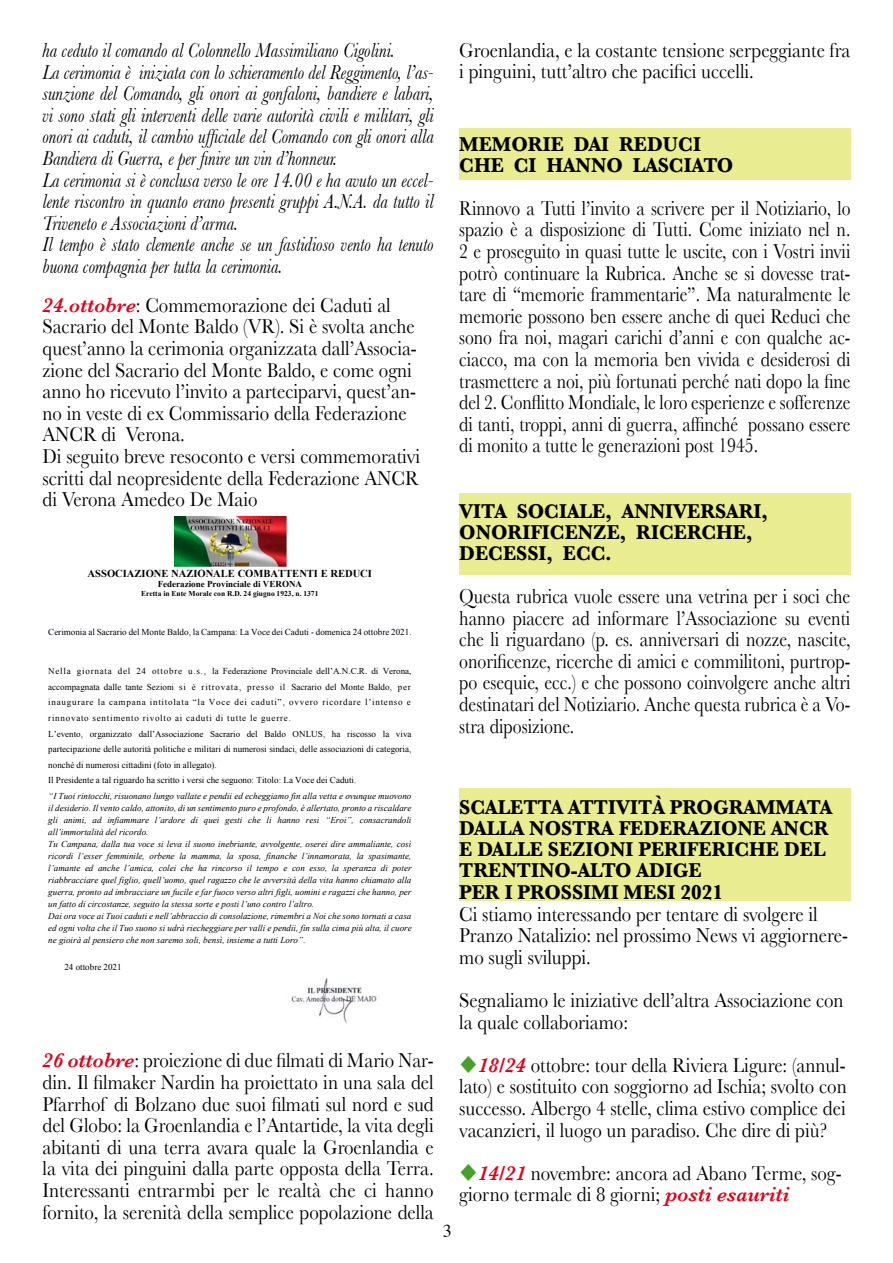
<style>
.page{position:relative;width:893px;height:1263px;background:#fff}
.page>*{position:absolute;margin:0;border:0;box-sizing:border-box;transform-origin:0 0}
.t1{font:21px/21.6px "Baskerville";color:#000;scale:.9 1}
.t2{font:italic 21px/21.6px "Baskerville";color:#000;scale:.84 1}
.t3{font:21px/21.6px "Baskerville";color:#000;text-align:justify;scale:.84 1}
.t4{font:21px/21.6px "Baskerville";color:#000;text-align:justify;scale:.85 1}
.t5{font:700 21px/21.1px "Baskerville";color:#000;scale:.94 1}
.t6{font:700 10.65px "Times New Roman";color:#000}
.t7{font:italic 9px/12px "Times New Roman";color:#000}
.t8{font:9px/15.6px "Times New Roman";color:#000}
.t9{font:9px "Times New Roman";color:#00000a}
.t10{font:700 9px "Times New Roman";color:#000}
.t11{font:700 7.5px "Times New Roman";color:#000}
.s1{font-weight:600;font-style:italic;color:#e2001a}
.s2{font-style:normal}
.s3{color:#45a12b}
</style>
<div class="page">
<div style="left:459px;top:789px;width:391px;height:112px;background:#e9ec91"></div>
<div style="left:459px;top:493px;width:391px;height:82px;background:#e9ec91"></div>
<div style="left:459px;top:128px;width:391px;height:51px;background:#e9ec91"></div>
<img style="left:174px;top:516px;width:113px;height:51px">
<img style="left:291px;top:978px;width:86px;height:45px">
<p class="t2" style="left:43px;top:39px;width:467px">ha ceduto il comando al Colonnello Massimiliano Cigolini.<br>La cerimonia è iniziata con lo schieramento del Reggimento, l’as&shy;sunzione del Comando, gli onori ai gonfaloni, bandiere e labari, vi sono stati gli interventi delle varie autorità civili e militari, gli onori ai caduti, il cambio ufficiale del Comando con gli onori alla Bandiera di Guerra, e per finire un vin d’honneur.<br>La cerimonia si è conclusa verso le ore 14.00 e ha avuto un eccel&shy;lente riscontro in quanto erano presenti gruppi A.N.A. da tutto il Triveneto e Associazioni d’arma.<br>Il tempo è stato clemente anche se un fastidioso vento ha tenuto buona compagnia per tutta la cerimonia.</p>
<p class="t1" style="left:43px;top:294px;width:421px"><span class="s1">24.ottobre</span>: Commemorazione dei Caduti al Sacrario del Monte Baldo (VR). Si è svolta anche quest’anno la cerimonia organizzata dall’Associa&shy;zione del Sacrario del Monte Baldo, e come ogni anno ho ricevuto l’invito a parteciparvi, quest’an&shy;no in veste di ex Commissario della Federazione ANCR di Verona.<br>Di seguito breve resoconto e versi commemorativi scritti dal neopresidente della Federazione ANCR di Verona Amedeo De Maio</p>
<p class="t6" style="left:88px;top:566px;width:286px">ASSOCIAZIONE NAZIONALE COMBATTENTI E REDUCI</p>
<p class="t10" style="left:158px;top:578px;width:146px">Federazione Provinciale di VERONA</p>
<p class="t11" style="left:141px;top:589px;width:179px">Eretta in Ente Morale con R.D. 24 giugno 1923, n. 1371</p>
<p class="t9" style="left:48px;top:626px;width:365px">Cerimonia al Sacrario del Monte Baldo, la Campana: La Voce dei Caduti - domenica 24 ottobre 2021.</p>
<p class="t8" style="left:48px;top:663px;width:365px">Nella giornata del 24 ottobre u.s., la Federazione Provinciale dell’A.N.C.R. di Verona, accompagnata dalle tante Sezioni si è ritrovata, presso il Sacrario del Monte Baldo, per inaugurare la campana intitolata “la Voce dei caduti”, ovvero ricordare l’intenso e rinnovato sentimento rivolto ai caduti di tutte le guerre.<br>L’evento, organizzato dall’Associazione Sacrario del Baldo ONLUS, ha riscosso la viva partecipazione delle autorità politiche e militari di numerosi sindaci, delle associazioni di categoria, nonché di numerosi cittadini (foto in allegato).<br>Il Presidente a tal riguardo ha scritto i versi che seguono: Titolo: La Voce dei Caduti.</p>
<p class="t7" style="left:48px;top:790px;width:365px">“I Tuoi rintocchi, risuonano lungo vallate e pendii ed echeggiamo fin alla vetta e ovunque muovono il desiderio. Il vento caldo, attonito, di un sentimento puro e profondo, è allertato, pronto a riscaldare gli animi, ad infiammare l’ardore di quei gesti che li hanno resi “Eroi”, consacrandoli all’immortalità del ricordo.<br>Tu Campana, dalla tua voce si leva il suono inebriante, avvolgente, oserei dire ammaliante, così ricordi l’esser femminile, orbene la mamma, la sposa, finanche l’innamorata, la spasimante, l’amante ed anche l’amica, colei che ha rincorso il tempo e con esso, la speranza di poter riabbracciare quel figlio, quell’uomo, quel ragazzo che le avversità della vita hanno chiamato alla guerra, pronto ad imbracciare un fucile e far fuoco verso altri figli, uomini e ragazzi che hanno, per un fatto di circostanze, seguito la stessa sorte e posti l’uno contro l’altro.<br>Dai ora voce ai Tuoi caduti e nell’abbraccio di consolazione, rimembri a Noi che sono tornati a casa ed ogni volta che il Tuo suono si udrà riecheggiare per valli e pendii, fin sulla cima più alta, il cuore ne gioirà al pensiero che non saremo soli, bensì, insieme a tutti Loro”<span class="s2">.</span></p>
<p class="t8" style="left:64px;top:958px;width:59px">24 ottobre 2021</p>
<p class="t1" style="left:43px;top:1049px;width:436px;text-align:justify"><span class="s1">26 ottobre</span>: proiezione di due filmati di Mario Nar&shy;din. Il filmaker Nardin ha proiettato in una sala del Pfarrhof di Bolzano due suoi filmati sul nord e sud del Globo: la Groenlandia e l’Antartide, la vita degli abitanti di una terra avara quale la Groenlandia e la vita dei pinguini dalla parte opposta della Terra.<br>Interessanti entrarmbi per le realtà che ci hanno fornito, la serenità della semplice popolazione della</p>
<p class="t1" style="left:459px;top:39px;width:436px">Groenlandia, e la costante tensione serpeggiante fra i pinguini, tutt’altro che pacifici uccelli.</p>
<p class="t5" style="left:459px;top:133px;width:293px">MEMORIE DAI REDUCI<br>CHE CI HANNO LASCIATO</p>
<p class="t3" style="left:459px;top:197px;width:467px">Rinnovo a Tutti l’invito a scrivere per il Notiziario, lo spazio è a disposizione di Tutti. Come iniziato nel n.<br>2 e proseguito in quasi tutte le uscite, con i Vostri invii potrò continuare la Rubrica. Anche se si dovesse trat&shy;tare di “memorie frammentarie”. Ma naturalmente le memorie possono ben essere anche di quei Reduci che sono fra noi, magari carichi d’anni e con qualche ac&shy;ciacco, ma con la memoria ben vivida e desiderosi di trasmettere a noi, più fortunati perché nati dopo la fine del 2. Conflitto Mondiale, le loro esperienze e sofferenze di tanti, troppi, anni di guerra, affinché possano essere di monito a tutte le generazioni post 1945.</p>
<p class="t5" style="left:459px;top:500px;width:330px">VITA SOCIALE, ANNIVERSARI,<br>ONORIFICENZE, RICERCHE,<br>DECESSI, ECC.</p>
<p class="t4" style="left:459px;top:585px;width:462px">Questa rubrica vuole essere una vetrina per i soci che hanno piacere ad informare l’Associazione su eventi che li riguardano (p. es. anniversari di nozze, nascite, onorificenze, ricerche di amici e commilitoni, purtrop&shy;po esequie, ecc.) e che possono coinvolgere anche altri destinatari del Notiziario. Anche questa rubrica è a Vo&shy;stra diposizione.</p>
<p class="t5" style="left:459px;top:797px;width:398px">SCALETTA ATTIVITà PROGRAMMATA<br>DALLA NOSTRA FEDERAZIONE ANCR<br>E DALLE SEZIONI PERIFERICHE DEL<br>TRENTINO-ALTO ADIGE<br>PER I PROSSIMI MESI 2021</p>
<p class="t1" style="left:459px;top:903px;width:433px">Ci stiamo interessando per tentare di svolgere il<br>Pranzo Natalizio: nel prossimo News vi aggiornere&shy;mo sugli sviluppi.</p>
<p class="t1" style="left:459px;top:989px;width:429px">Segnaliamo le iniziative dell’altra Associazione con la quale collaboriamo:</p>
<p class="t1" style="left:459px;top:1054px;width:432px;text-align:justify"><span class="s3">◆</span><span class="s1">18/24</span> ottobre: tour della Riviera Ligure: (annul&shy;lato) e sostituito con soggiorno ad Ischia; svolto con successo. Albergo 4 stelle, clima estivo complice dei vacanzieri, il luogo un paradiso. Che dire di più?</p>
<p class="t1" style="left:459px;top:1162px;width:426px"><span class="s3">◆</span><span class="s1">14/21</span> novembre: ancora ad Abano Terme, sog&shy;giorno termale di 8 giorni; <span class="s1">posti esauriti</span></p>
</div>
